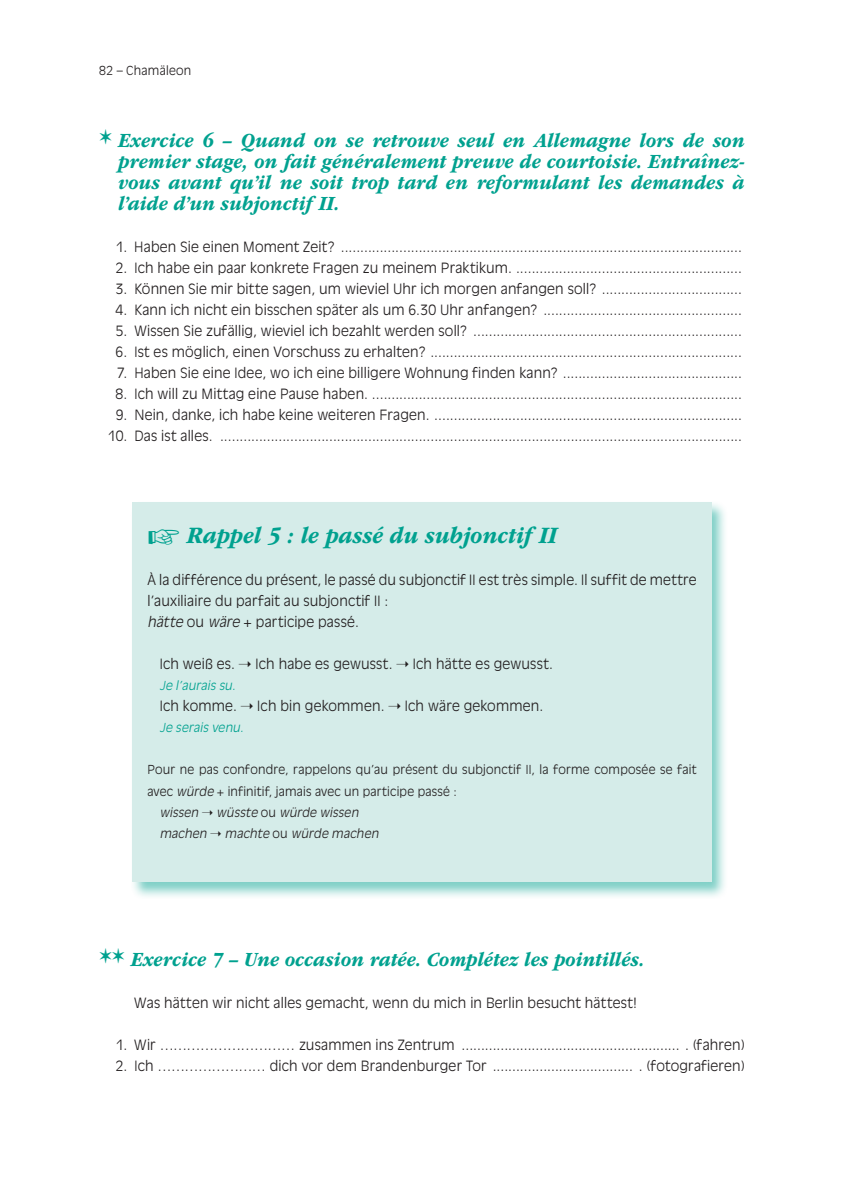
<style>
.page{position:relative;width:844px;height:1191px;background:#fff}
.page>*{position:absolute;margin:0;border:0;box-sizing:border-box;transform-origin:0 0}
.t1{font:italic 700 24.5px "ITC Garamond Std";color:#00a18f;scale:.9 1}
.t2{font:italic 700 21px/21px "ITC Garamond Std";color:#00a18f;text-align:justify;scale:.9 1}
.t3{font:300 14px/21px "Antique Olive Std";letter-spacing:.015em;color:#231f20}
.t4{font:300 12.25px "Antique Olive Std";letter-spacing:.02em;color:#231f20}
.t5{font:italic 300 12.25px "Antique Olive Std";color:#231f20}
.t6{font:italic 300 12.25px "Antique Olive Std";color:#00a18f}
.s1{font-style:italic}
.s2{font-style:normal}
</style>
<div class="page">
<div style="left:130px;top:500px;width:598px;height:398px;background:#00a18f;opacity:.5"></div>
<div style="left:132px;top:502px;width:579px;height:380px;background:#d5ece9"></div>
<p class="t4" style="left:99px;top:63px;width:94px">82 – Chamäleon</p>
<h2 class="t2" style="left:118px;top:130px;width:697px;text-indent:-19px">✶ Exercice 6 – Quand on se retrouve seul en Allemagne lors de son premier stage, on fait généralement preuve de courtoisie. Entraînez&shy;vous avant qu’il ne soit trop tard en reformulant les demandes à l’aide d’un subjonctif II.</h2>
<p class="t3" style="left:116px;top:237px;width:627px">1. Haben Sie einen Moment Zeit? .......................................................................................................</p>
<p class="t3" style="left:116px;top:258px;width:627px">2. Ich habe ein paar konkrete Fragen zu meinem Praktikum. ..........................................................</p>
<p class="t3" style="left:116px;top:279px;width:627px">3. Können Sie mir bitte sagen, um wieviel Uhr ich morgen anfangen soll? ....................................</p>
<p class="t3" style="left:115px;top:300px;width:627px">4. Kann ich nicht ein bisschen später als um 6.30 Uhr anfangen? ...................................................</p>
<p class="t3" style="left:116px;top:321px;width:627px">5. Wissen Sie zufällig, wieviel ich bezahlt werden soll? .....................................................................</p>
<p class="t3" style="left:116px;top:342px;width:627px">6. Ist es möglich, einen Vorschuss zu erhalten? ................................................................................</p>
<p class="t3" style="left:117px;top:363px;width:626px">7. Haben Sie eine Idee, wo ich eine billigere Wohnung finden kann? ..............................................</p>
<p class="t3" style="left:115px;top:384px;width:627px">8. Ich will zu Mittag eine Pause haben. ...............................................................................................</p>
<p class="t3" style="left:116px;top:405px;width:627px">9. Nein, danke, ich habe keine weiteren Fragen. ...............................................................................</p>
<p class="t3" style="left:108px;top:426px;width:635px">10. Das ist alles. ......................................................................................................................................</p>
<h1 class="t1" style="left:147px;top:522px;width:456px">☞ Rappel 5 : le passé du subjonctif II</h1>
<p class="t3" style="left:147px;top:570px;width:550px">À la différence du présent, le passé du subjonctif II est très simple. Il suffit de mettre l’auxiliaire du parfait au subjonctif II :<br><span class="s1">hätte</span> ou <span class="s1">wäre</span> + participe passé.</p>
<p class="t3" style="left:160px;top:654px;width:395px">Ich weiß es. ➝ Ich habe es gewusst. ➝ Ich hätte es gewusst.</p>
<p class="t6" style="left:160px;top:678px;width:80px">Je l’aurais su.</p>
<p class="t3" style="left:160px;top:696px;width:385px">Ich komme. ➝ Ich bin gekommen. ➝ Ich wäre gekommen.</p>
<p class="t6" style="left:160px;top:720px;width:88px">Je serais venu.</p>
<p class="t4" style="left:147px;top:762px;width:550px">Pour ne pas confondre, rappelons qu’au présent du subjonctif II, la forme composée se fait</p>
<p class="t4" style="left:147px;top:783px;width:311px">avec <span class="s1">würde</span> + infinitif, jamais avec un participe passé :</p>
<p class="t5" style="left:160px;top:804px;width:203px">wissen ➝ wüsste <span class="s2">o u</span> würde wissen</p>
<p class="t5" style="left:160px;top:825px;width:223px">machen ➝ machte <span class="s2">o u</span> würde machen</p>
<h2 class="t2" style="left:99px;top:949px;width:607px">✶✶ Exercice 7 – Une occasion ratée. Complétez les pointillés.</h2>
<p class="t3" style="left:134px;top:993px;width:504px">Was hätten wir nicht alles gemacht, wenn du mich in Berlin besucht hättest!</p>
<p class="t3" style="left:116px;top:1035px;width:630px">1. Wir ………………………… zusammen ins Zentrum ........................................................ . (fahren)</p>
<p class="t3" style="left:116px;top:1056px;width:630px">2. Ich …………………… dich vor dem Brandenburger Tor .................................... . (fotografieren)</p>
</div>
